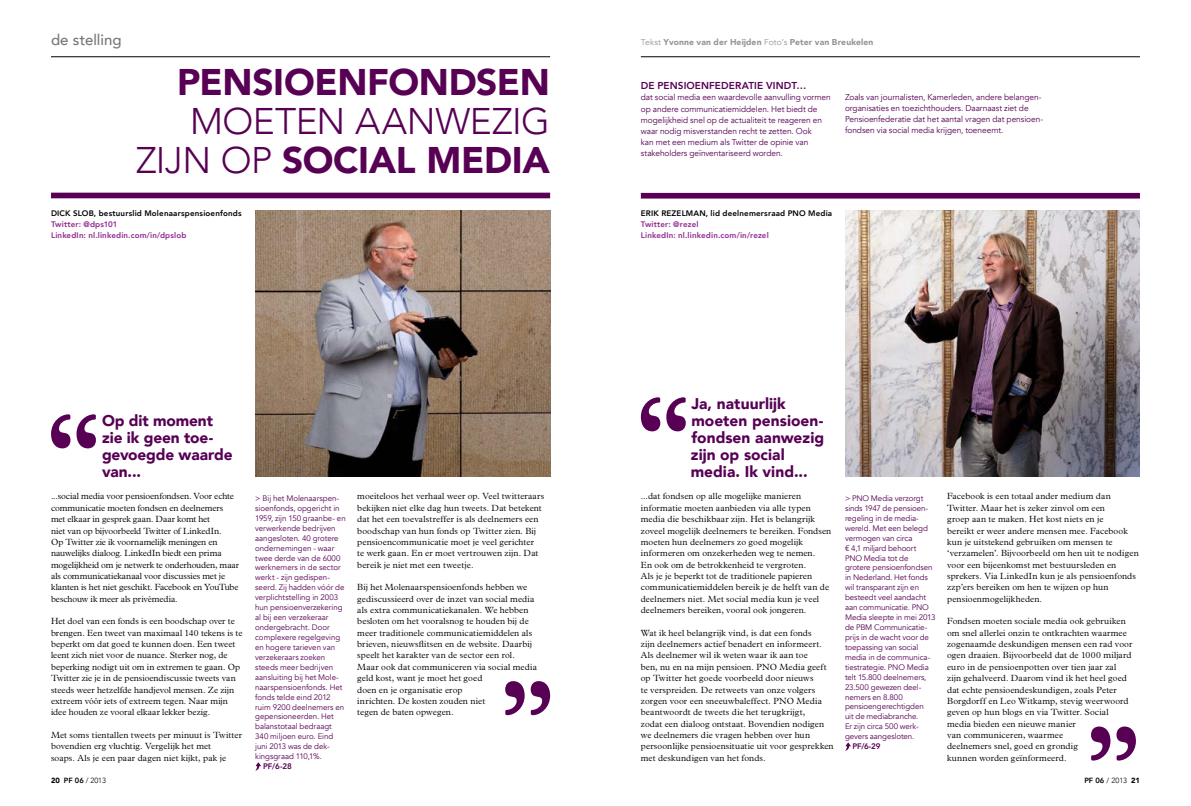
<style>
.page{position:relative;width:1191px;height:806px;background:#fff}
.page>*{position:absolute;margin:0;border:0;box-sizing:border-box;transform-origin:0 0}
.t1{font:300 37px/39px "Avenir";letter-spacing:-.01em;color:#570054;text-align:right}
.t2{font:900 37px "Avenir";letter-spacing:-.01em;color:#570054}
.t3{font:900 15.5px/17px "Avenir";color:#570054}
.t4{font:500 15px "Avenir";color:#757779}
.t5{font:800 10px "Avenir";letter-spacing:.005em;color:#570054}
.t6{font:300 9px/11.3px "Plantin";letter-spacing:.01em;color:#000}
.t7{font:300 9px/11.3px "Plantin";letter-spacing:-.01em;color:#000}
.t8{font:8.5px/11px "Avenir";letter-spacing:-.005em;color:#570054}
.t9{font:900 8.5px "Avenir";letter-spacing:.015em;color:#939598}
.t10{font:8px/9.9px "Avenir";letter-spacing:-.01em;color:#570054}
.t11{font:800 8px/11.3px "Avenir";letter-spacing:.02em;color:#92278f}
.t12{font:800 8px "Avenir";letter-spacing:.02em;color:#000}
.t13{font:800 8px "Avenir";letter-spacing:-.015em;color:#570054}
.t14{font:300 7.5px "Avenir";color:#000}
.s1{font-weight:400}
.s2{font-weight:900}
.s3{font-weight:800}
</style>
<div class="page">
<hr style="left:51px;top:56px;width:499px;height:1px;background:#000">
<hr style="left:641px;top:56px;width:499px;height:1px;background:#000">
<img style="left:845px;top:210px;width:295px;height:266px">
<svg style="left:845px;top:742px;width:6px;height:8px"></svg>
<svg style="left:1091px;top:726px;width:45px;height:34px"></svg>
<svg style="left:641px;top:397px;width:45px;height:34px"></svg>
<div style="left:641px;top:193px;width:499px;height:5px;background:#570054"></div>
<div style="left:51px;top:192px;width:499px;height:6px;background:#570054"></div>
<svg style="left:255px;top:762px;width:6px;height:8px"></svg>
<img style="left:255px;top:210px;width:295px;height:266px">
<svg style="left:51px;top:414px;width:45px;height:34px"></svg>
<svg style="left:505px;top:681px;width:45px;height:33px"></svg>
<h3 class="t4" style="left:51px;top:27px;width:72px">de stelling</h3>
<p class="t9" style="left:641px;top:35px;width:234px"><span class="s1">Tekst</span> Yvonne van der Heijden <span class="s1">Foto’s</span> Peter van Breukelen</p>
<h1 class="t2" style="left:177px;top:51px;width:374px">Pensioenfondsen</h1>
<h1 class="t1" style="left:190px;top:102px;width:86px">MOETEN</h1>
<h1 class="t1" style="left:355px;top:102px;width:27px">AAN</h1>
<p class="t5" style="left:641px;top:77px;width:74px">De Pensioen--feder</p>
<p class="t5" style="left:742px;top:77px;width:13px">atie</p>
<p class="t5" style="left:766px;top:77px;width:42px">vindt…</p>
<p class="t8" style="left:641px;top:92px;width:191px">dat social media een waardevolle aanvulling vormen op andere communicatiemiddelen. Het biedt de mogelijkheid snel op de actualiteit te reageren en waar nodig misverstanden recht te zetten. Ook<br>kan met een medium als Twitter de opinie van stakeholders geïnventariseerd worden.</p>
<p class="t8" style="left:845px;top:92px;width:200px">Zoals van journalisten, Kamerleden, andere belangen&shy;organisaties en toezichthouders. Daarnaast ziet de Pensioenfederatie dat het aantal vragen dat pensioen&shy;fondsen via social media krijgen, toeneemt.</p>
<h1 class="t1" style="left:136px;top:102px;width:415px">WEZIG<br>ZIJN OP <span class="s2">social media</span></h1>
<p class="t12" style="left:51px;top:205px;width:12px">Dick</p>
<p class="t12" style="left:73px;top:205px;width:7px">Slob</p>
<p class="t12" style="left:94px;top:205px;width:149px">, bestuurslid Molenaarspensioenfonds</p>
<p class="t11" style="left:51px;top:218px;width:137px">Twitter: @dps101<br>LinkedIn: nl.linkedin.com/in/dpslob</p>
<h2 class="t3" style="left:102px;top:411px;width:132px">Op dit moment zie ik geen toe&shy;gevoegde waarde van...</h2>
<p class="t7" style="left:51px;top:490px;width:190px">...social media voor pensioenfondsen. Voor echte communicatie moeten fondsen en deelnemers met elkaar in gesprek gaan. Daar komt het<br>niet van op bijvoorbeeld Twitter of LinkedIn.<br>Op Twitter zie ik voornamelijk meningen en nauwelijks dialoog. LinkedIn biedt een prima mogelijkheid om je netwerk te onderhouden, maar als communicatiekanaal voor discussies met je klanten is het niet geschikt. Facebook en YouTube beschouw ik meer als privémedia.</p>
<p class="t6" style="left:51px;top:615px;width:193px">Het doel van een fonds is een boodschap over te brengen. Een tweet van maximaal 140 tekens is te beperkt om dat goed te kunnen doen. Een tweet leent zich niet voor de nuance. Sterker nog, de beperking nodigt uit om in extremen te gaan. Op Twitter zie je in de pensioendiscussie tweets van steeds weer hetzelfde handjevol mensen. Ze zijn extreem vóór iets of extreem tegen. Naar mijn idee houden ze vooral elkaar lekker bezig.</p>
<p class="t6" style="left:51px;top:728px;width:193px">Met soms tientallen tweets per minuut is Twitter bovendien erg vluchtig. Vergelijk het met<br>soaps. Als je een paar dagen niet kijkt, pak je</p>
<p class="t10" style="left:255px;top:493px;width:92px">&gt; Bij het Molenaarspen&shy;sioenfonds, opgericht in<br>1959, zijn 150 graanbe- en verwerkende bedrijven aangesloten. 40 grotere ondernemingen - waar twee derde van de 6000 werknemers in de sector werkt - zijn gedispen&shy;seerd. Zij hadden vóór de verplichtstelling in 2003 hun pensioenverzekering al bij een verzekeraar ondergebracht. Door complexere regelgeving en hogere tarieven van verzekeraars zoeken steeds meer bedrijven aansluiting bij het Mole&shy;naarspensioenfonds. Het fonds telde eind 2012 ruim 9200 deelnemers en gepensioneerden. Het balanstotaal bedraagt<br>340 miljoen euro. Eind juni 2013 was de dek&shy;kingsgraad 110,1%.</p>
<p class="t13" style="left:263px;top:758px;width:30px">PF/6-28</p>
<p class="t6" style="left:357px;top:490px;width:188px">moeiteloos het verhaal weer op. Veel twitteraars bekijken niet elke dag hun tweets. Dat betekent dat het een toevalstreffer is als deelnemers een boodschap van hun fonds op Twitter zien. Bij pensioencommunicatie moet je veel gerichter<br>te werk gaan. En er moet vertrouwen zijn. Dat bereik je niet met een tweetje.</p>
<p class="t6" style="left:357px;top:581px;width:181px">Bij het Molenaarspensioenfonds hebben we gediscussieerd over de inzet van social media als extra communicatiekanalen. We hebben besloten om het vooralsnog te houden bij de meer traditionele communicatiemiddelen als brieven, nieuwsflitsen en de website. Daarbij speelt het karakter van de sector een rol.<br>Maar ook dat communiceren via social media geld kost, want je moet het goed<br>doen en je organisatie erop<br>inrichten. De kosten zouden niet<br>tegen de baten opwegen.</p>
<p class="t12" style="left:641px;top:205px;width:11px">Erik</p>
<p class="t12" style="left:661px;top:205px;width:12px">Rezelm</p>
<p class="t12" style="left:693px;top:205px;width:140px">an, lid deelnemersraad PNO Media</p>
<p class="t11" style="left:641px;top:218px;width:129px">Twitter: @rezel<br>LinkedIn: nl.linkedin.com/in/rezel</p>
<h2 class="t3" style="left:691px;top:394px;width:135px">Ja, natuurlijk moeten pensioen&shy;fondsen aanwezig zijn op social media. Ik vind...</h2>
<p class="t6" style="left:641px;top:490px;width:192px">...dat fondsen op alle mogelijke manieren informatie moeten aanbieden via alle typen media die beschikbaar zijn. Het is belangrijk zoveel mogelijk deelnemers te bereiken. Fondsen moeten hun deelnemers zo goed mogelijk informeren om onzekerheden weg te nemen.<br>En ook om de betrokkenheid te vergroten.<br>Als je je beperkt tot de traditionele papieren communicatiemiddelen bereik je de helft van de deelnemers niet. Met social media kun je veel deelnemers bereiken, vooral ook jongeren.</p>
<p class="t6" style="left:641px;top:626px;width:194px">Wat ik heel belangrijk vind, is dat een fonds<br>zijn deelnemers actief benadert en informeert.<br>Als deelnemer wil ik weten waar ik aan toe<br>ben, nu en na mijn pensioen. PNO Media geeft op Twitter het goede voorbeeld door nieuws<br>te verspreiden. De retweets van onze volgers zorgen voor een sneeuwbaleffect. PNO Media beantwoordt de tweets die het terugkrijgt,<br>zodat een dialoog ontstaat. Bovendien nodigen we deelnemers die vragen hebben over hun persoonlijke pensioensituatie uit voor gesprekken met deskundigen van het fonds.</p>
<p class="t10" style="left:845px;top:493px;width:92px">&gt; PNO Media verzorgt sinds 1947 de pensioen&shy;regeling in de media&shy;wereld. Met een belegd vermogen van circa<br>€ 4,1 miljard behoort<br>PNO Media tot de grotere pensioenfondsen in Nederland. Het fonds wil transparant zijn en besteedt veel aandacht aan communicatie. PNO<br>Media sleepte in mei 2013 de PBM Communicatie&shy;prijs in de wacht voor de toepassing van social media in de communica&shy;tiestrategie. PNO Media telt 15.800 deelnemers,<br>23.500 gewezen deel&shy;nemers en 8.800 pensioengerechtigden<br>uit de mediabranche.<br>Er zijn circa 500 werk&shy;gevers aangesloten.</p>
<p class="t13" style="left:852px;top:738px;width:29px">PF/6-29</p>
<p class="t6" style="left:947px;top:490px;width:193px">Facebook is een totaal ander medium dan Twitter. Maar het is zeker zinvol om een<br>groep aan te maken. Het kost niets en je<br>bereikt er weer andere mensen mee. Facebook kun je uitstekend gebruiken om mensen te ‘verzamelen’. Bijvoorbeeld om hen uit te nodigen voor een bijeenkomst met bestuursleden en sprekers. Via LinkedIn kun je als pensioenfonds zzp’ers bereiken om hen te wijzen op hun pensioenmogelijkheden.</p>
<p class="t6" style="left:947px;top:615px;width:187px">Fondsen moeten sociale media ook gebruiken om snel allerlei onzin te ontkrachten waarmee zogenaamde deskundigen mensen een rad voor ogen draaien. Bijvoorbeeld dat de 1000 miljard euro in de pensioenpotten over tien jaar zal zijn gehalveerd. Daarom vind ik het heel goed dat echte pensioendeskundigen, zoals Peter Borgdorff en Leo Witkamp, stevig weerwoord geven op hun blogs en via Twitter. Social media bieden een nieuwe manier<br>van communiceren, waarmee<br>deelnemers snel, goed en grondig<br>kunnen worden geïnformeerd.</p>
<p class="t14" style="left:51px;top:775px;width:57px"><span class="s2">20</span> <span class="s3">PF 06</span> / 2013</p>
<p class="t14" style="left:1084px;top:775px;width:57px"><span class="s3">PF 06</span> / 2013 <span class="s2">21</span></p>
</div>
